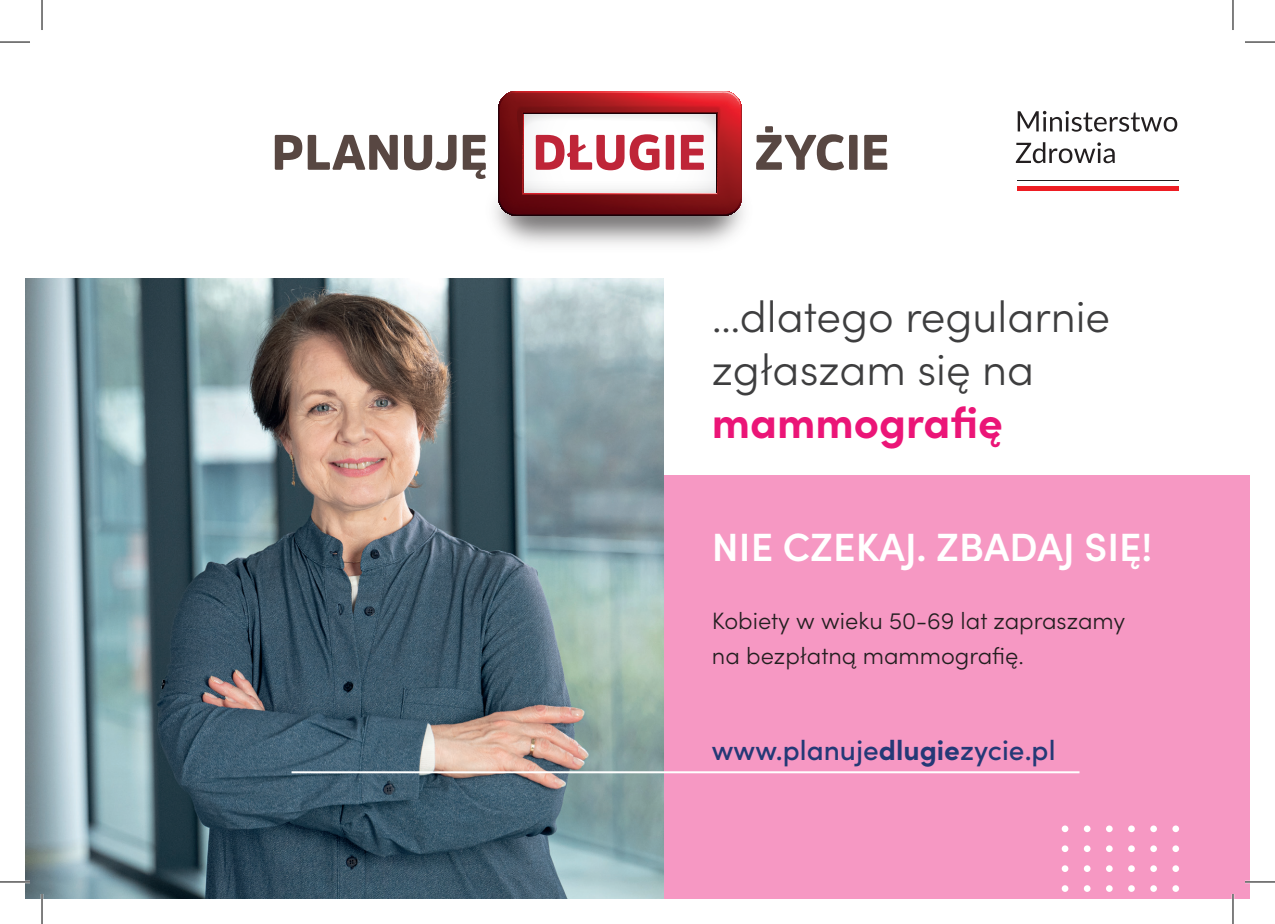
<style>
.page{position:relative;width:1275px;height:924px;background:#fff}
.page>*{position:absolute;margin:0;border:0;box-sizing:border-box;transform-origin:0 0}
.t1{font:300 44px/52.8px "Sofia Pro";color:#3e3e3f}
.t2{font:700 44px "Sofia Pro";color:#eb1577}
.t3{font:600 39.4px "Sofia Pro";color:#fff}
.t4{font:500 28px "Sofia Pro";color:#243976}
.t5{font:300 23.6px/34px "Sofia Pro";color:#231f20}
.s1{font-weight:700}
</style>
<div class="page">
<div style="left:589px;top:475px;width:661px;height:423px;background:#f698c3"></div>
<img style="left:25px;top:278px;width:638px;height:620px">
<hr style="left:291px;top:771px;width:788px;height:2px;background:#fff">
<svg style="left:1061px;top:825px;width:118px;height:67px"></svg>
<img style="left:462px;top:158px;width:282px;height:87px">
<svg style="left:498px;top:91px;width:244px;height:124px"></svg>
<svg style="left:275px;top:135px;width:27px;height:35px"></svg>
<svg style="left:308px;top:135px;width:90px;height:35px"></svg>
<svg style="left:404px;top:135px;width:52px;height:35px"></svg>
<svg style="left:463px;top:135px;width:23px;height:44px"></svg>
<svg style="left:517px;top:105px;width:204px;height:65px"></svg>
<svg style="left:756px;top:126px;width:88px;height:44px"></svg>
<div style="left:849px;top:135px;width:8px;height:35px;background:#584742"></div>
<svg style="left:864px;top:135px;width:23px;height:35px"></svg>
<div style="left:1017px;top:186px;width:162px;height:5px;background:#ee1d23"></div>
<hr style="left:1017px;top:180px;width:162px;height:1px;background:#231f20">
<svg style="left:1017px;top:111px;width:160px;height:21px"></svg>
<svg style="left:1015px;top:142px;width:99px;height:21px"></svg>
<hr style="left:0;top:880px;width:30px;height:2px;background:#fff">
<hr style="left:1245px;top:880px;width:30px;height:2px;background:#fff">
<hr style="left:41px;top:893px;width:2px;height:30px;background:#fff">
<hr style="left:1231px;top:893px;width:3px;height:30px;background:#fff">
<hr style="left:0;top:42px;width:30px;height:1px;background:#000">
<hr style="left:1245px;top:42px;width:30px;height:1px;background:#000">
<hr style="left:0;top:881px;width:30px;height:1px;background:#000">
<hr style="left:1245px;top:881px;width:30px;height:1px;background:#000">
<hr style="left:42px;top:0;width:1px;height:30px;background:#000">
<hr style="left:42px;top:893px;width:1px;height:30px;background:#000">
<hr style="left:1232px;top:0;width:1px;height:30px;background:#000">
<hr style="left:1232px;top:893px;width:1px;height:30px;background:#000">
<h1 class="t1" style="left:712px;top:287px;width:400px">…dlatego regularnie zgłaszam się na</h1>
<h1 class="t2" style="left:712px;top:388px;width:292px">mammografię</h1>
<h2 class="t3" style="left:712px;top:517px;width:442px">NIE CZEKAJ. ZBADAJ SIĘ!</h2>
<p class="t5" style="left:712px;top:602px;width:415px">Kobiety w wieku 50-69 lat zapraszamy na bezpłatną mammografię.</p>
<p class="t4" style="left:712px;top:728px;width:345px">www.planuje<span class="s1">dlugie</span>zycie.pl</p>
</div>
